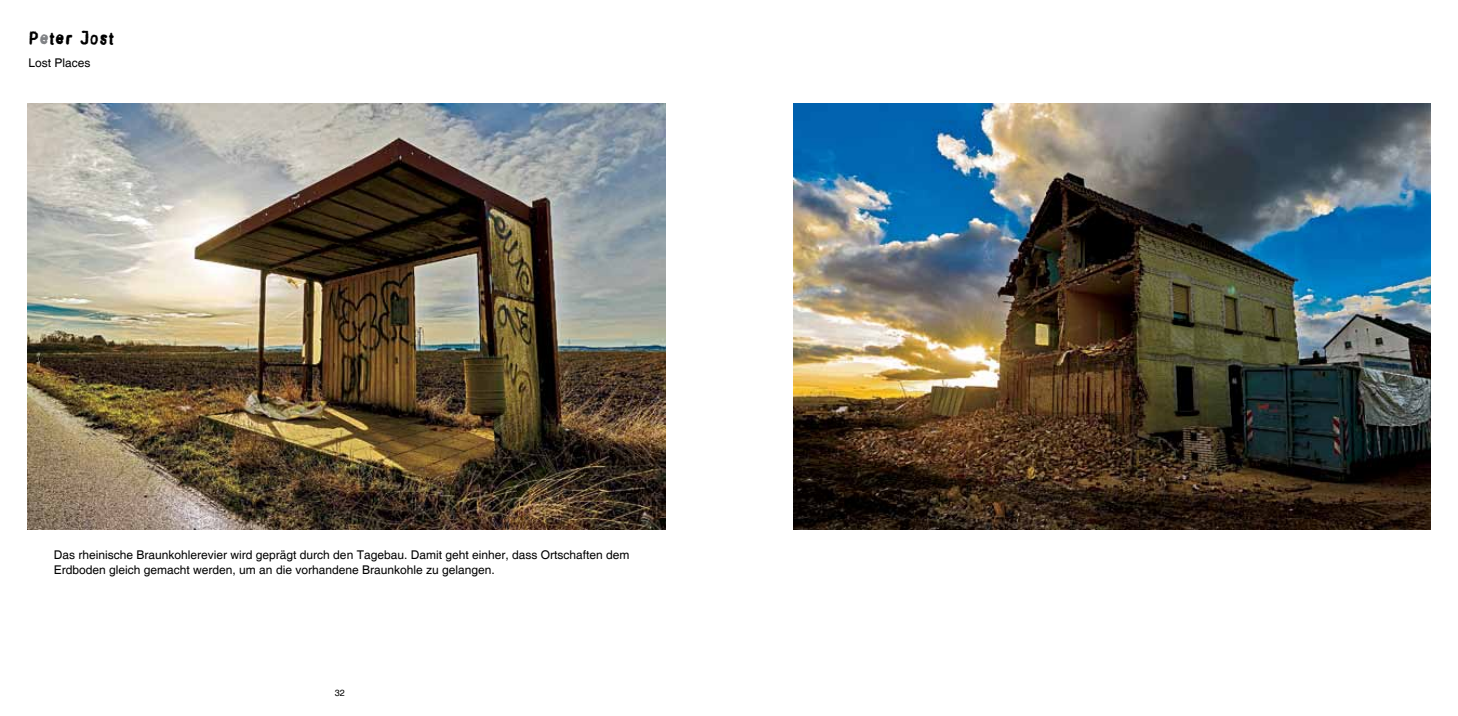
<style>
.page{position:relative;width:1458px;height:716px;background:#fff}
.page>*{position:absolute;margin:0;border:0;box-sizing:border-box;transform-origin:0 0}
.t1{font:18px "Stamp Gothic OT";color:#000}
.t2{font:12px/14.4px "Helvetica";color:#000}
.t3{font:9px "Helvetica";color:#000}
.s1{color:#808285}
</style>
<div class="page">
<img style="left:793px;top:104px;width:638px;height:425px">
<img style="left:28px;top:104px;width:638px;height:425px">
<h1 class="t1" style="left:28px;top:25px;width:87px">P<span class="s1">e</span>ter Jost</h1>
<p class="t2" style="left:28px;top:56px;width:64px">Lost Places</p>
<p class="t2" style="left:54px;top:548px;width:577px">Das rheinische Braunkohlerevier wird geprägt durch den Tagebau. Damit geht einher, dass Ortschaften dem<br>Erdboden gleich gemacht werden, um an die vorhandene Braunkohle zu gelangen.</p>
<p class="t3" style="left:335px;top:687px;width:12px">32</p>
</div>
